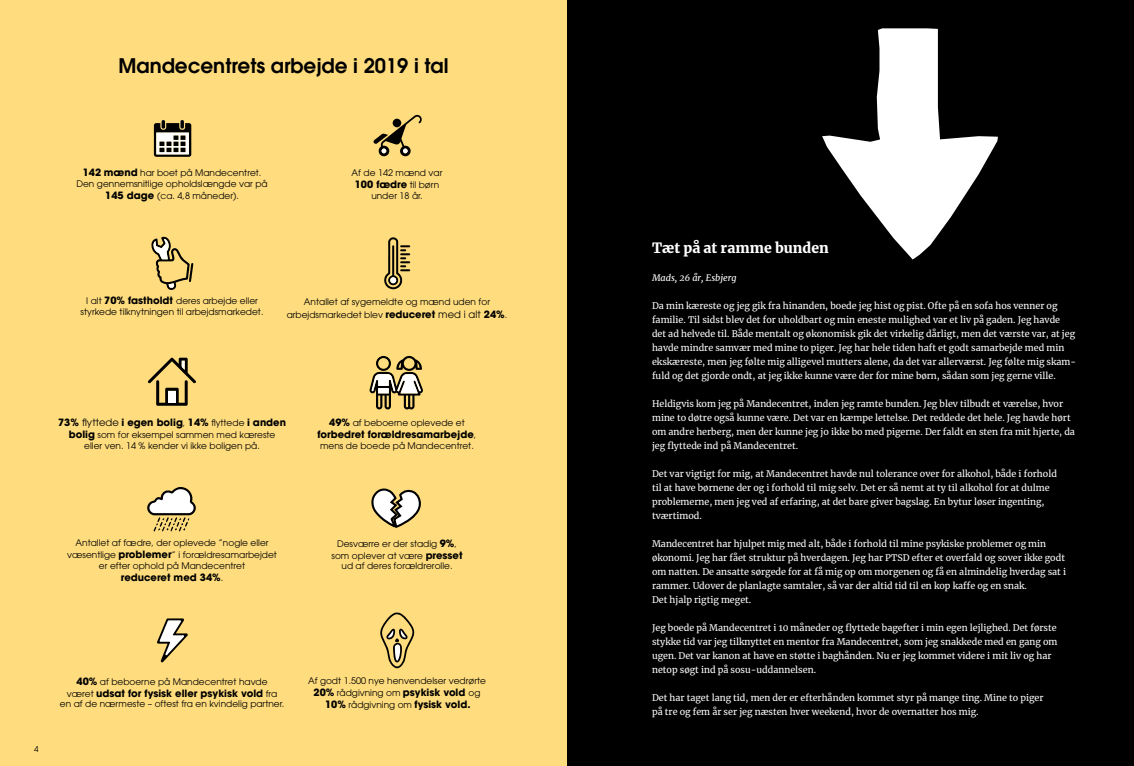
<style>
.page{position:relative;width:1134px;height:766px;background:#fff}
.page>*{position:absolute;margin:0;border:0;box-sizing:border-box;transform-origin:0 0}
.t1{font:600 20px "Avant Garde";color:#000}
.t2{font:900 14px "Merriweather";color:#fff}
.t3{font:700 10px/12px "ITC Avant Garde Std";color:#000;text-align:center}
.t4{font:9px/14px "Merriweather";color:#fff}
.t5{font:9px/10.8px "Avant Garde";color:#000;text-align:center}
.t6{font:italic 9px "Merriweather";color:#fff}
.t7{font:8px "Avant Garde";color:#000}
.s1{font-family:"ITC Avant Garde Std";font-weight:700;font-size:10px}
.s2{font-family:"Avant Garde";font-weight:400;font-size:9px}
.s3{font-size:10px}
.s4{font-family:"Avant Garde";font-weight:400}
</style>
<div class="page">
<div style="left:567px;top:0;width:567px;height:765px;background:#000"></div>
<div style="left:0;top:0;width:567px;height:765px;background:#ffdd7e"></div>
<svg style="left:822px;top:28px;width:176px;height:231px"></svg>
<svg style="left:151px;top:237px;width:42px;height:52px"></svg>
<svg style="left:384px;top:237px;width:26px;height:52px"></svg>
<svg style="left:369px;top:356px;width:54px;height:54px"></svg>
<svg style="left:371px;top:488px;width:50px;height:40px"></svg>
<svg style="left:147px;top:487px;width:49px;height:44px"></svg>
<svg style="left:148px;top:357px;width:48px;height:48px"></svg>
<svg style="left:157px;top:618px;width:31px;height:44px"></svg>
<svg style="left:380px;top:612px;width:34px;height:56px"></svg>
<svg style="left:154px;top:120px;width:37px;height:37px"></svg>
<svg style="left:373px;top:114px;width:49px;height:43px"></svg>
<h1 class="t1" style="left:119px;top:52px;width:331px">Mandecentrets arbejde i 2019 i tal</h1>
<p class="t5" style="left:76px;top:167px;width:193px"><span class="s1">142 mænd</span> har boet på Mandecentret.<br>Den gennemsnitlige opholdslængde var på</p>
<p class="t5" style="left:105px;top:190px;width:135px"><span class="s1">145 dage</span> (ca. 4,8 måneder).</p>
<p class="t5" style="left:352px;top:167px;width:92px">Af de 142 mænd var</p>
<p class="t3" style="left:355px;top:178px;width:86px">100 fædre <span class="s2">til børn</span></p>
<p class="t5" style="left:371px;top:190px;width:53px">under 18 år.</p>
<p class="t5" style="left:81px;top:295px;width:184px">I alt <span class="s1">70% fastholdt</span> deres arbejde eller styrkede tilknytningen til arbejdsmarkedet.</p>
<p class="t5" style="left:287px;top:296px;width:222px;line-height:12px">Antallet af sygemeldte og mænd uden for arbejdsmarkedet blev <span class="s1">reduceret</span> <span class="s3">med i alt</span> <span class="s1">24%</span>.</p>
<p class="t3" style="left:58px;top:416px;width:229px">73% <span class="s4">flyttede</span> i egen bolig<span class="s2">,</span> 14% <span class="s2">flyttede</span> i anden</p>
<p class="t5" style="left:69px;top:429px;width:208px"><span class="s1">bolig</span> som for eksempel sammen med kæreste eller ven. 14 % kender vi ikke boligen på.</p>
<p class="t5" style="left:329px;top:417px;width:137px"><span class="s1">49%</span> af beboerne oplevede et</p>
<p class="t3" style="left:318px;top:428px;width:160px">forbedret forældresamarbejde<span class="s2">,</span></p>
<p class="t5" style="left:320px;top:440px;width:155px">mens de boede på Mandecentret.</p>
<p class="t5" style="left:67px;top:537px;width:211px;line-height:12px">Antallet af fædre, der oplevede ”nogle eller væsentlige <span class="s1">problemer</span>” i forældresamarbejdet</p>
<p class="t5" style="left:99px;top:560px;width:148px">er efter ophold på Mandecentret</p>
<p class="t3" style="left:121px;top:571px;width:104px">reduceret med 34%<span class="s2">.</span></p>
<p class="t5" style="left:331px;top:537px;width:133px;line-height:12px">Desværre er der stadig <span class="s1">9%</span>, som oplever at være <span class="s1">presset</span></p>
<p class="t5" style="left:341px;top:560px;width:112px">ud af deres forældrerolle.</p>
<p class="t7" style="left:34px;top:744px;width:6px">4</p>
<p class="t5" style="left:77px;top:675px;width:193px"><span class="s1">40%</span> af beboerne på Mandecentret havde</p>
<p class="t3" style="left:67px;top:686px;width:212px"><span class="s2">været</span> udsat for fysisk eller psykisk vold <span class="s2">fra</span></p>
<p class="t5" style="left:60px;top:698px;width:226px">en af de nærmeste – oftest fra en kvindelig partner.</p>
<p class="t5" style="left:308px;top:675px;width:179px">Af godt 1.500 nye henvendelser vedrørte</p>
<p class="t3" style="left:313px;top:686px;width:169px">20% <span class="s2">rådgivning om</span> psykisk vold <span class="s2">og<br></span>10% <span class="s2">rådgivning om</span> fysisk vold.</p>
<h2 class="t2" style="left:652px;top:238px;width:178px">Tæt på at ramme bunden</h2>
<p class="t6" style="left:652px;top:271px;width:86px">Mads, 26 år, Esbjerg</p>
<p class="t4" style="left:652px;top:298px;width:426px">Da min kæreste og jeg gik fra hinanden, boede jeg hist og pist. Ofte på en sofa hos venner og familie. Til sidst blev det for uholdbart og min eneste mulighed var et liv på gaden. Jeg havde det ad helvede til. Både mentalt og økonomisk gik det virkelig dårligt, men det værste var, at jeg havde mindre samvær med mine to piger. Jeg har hele tiden haft et godt samarbejde med min ekskæreste, men jeg følte mig alligevel mutters alene, da det var allerværst. Jeg følte mig skam&shy;fuld og det gjorde ondt, at jeg ikke kunne være der for mine børn, sådan som jeg gerne ville.</p>
<p class="t4" style="left:652px;top:396px;width:424px">Heldigvis kom jeg på Mandecentret, inden jeg ramte bunden. Jeg blev tilbudt et værelse, hvor mine to døtre også kunne være. Det var en kæmpe lettelse. Det reddede det hele. Jeg havde hørt om andre herberg, men der kunne jeg jo ikke bo med pigerne. Der faldt en sten fra mit hjerte, da jeg flyttede ind på Mandecentret.</p>
<p class="t4" style="left:652px;top:466px;width:406px">Det var vigtigt for mig, at Mandecentret havde nul tolerance over for alkohol, både i forhold til at have børnene der og i forhold til mig selv. Det er så nemt at ty til alkohol for at dulme problemerne, men jeg ved af erfaring, at det bare giver bagslag. En bytur løser ingenting, tværtimod.</p>
<p class="t4" style="left:652px;top:536px;width:415px">Mandecentret har hjulpet mig med alt, både i forhold til mine psykiske problemer og min økonomi. Jeg har fået struktur på hverdagen. Jeg har PTSD efter et overfald og sover ikke godt om natten. De ansatte sørgede for at få mig op om morgenen og få en almindelig hverdag sat i rammer. Udover de planlagte samtaler, så var der altid tid til en kop kaffe og en snak.<br>Det hjalp rigtig meget.</p>
<p class="t4" style="left:652px;top:620px;width:407px">Jeg boede på Mandecentret i 10 måneder og flyttede bagefter i min egen lejlighed. Det første stykke tid var jeg tilknyttet en mentor fra Mandecentret, som jeg snakkede med en gang om ugen. Det var kanon at have en støtte i baghånden. Nu er jeg kommet videre i mit liv og har netop søgt ind på sosu-uddannelsen.</p>
<p class="t4" style="left:652px;top:690px;width:393px">Det har taget lang tid, men der er efterhånden kommet styr på mange ting. Mine to piger på tre og fem år ser jeg næsten hver weekend, hvor de overnatter hos mig.</p>
</div>
